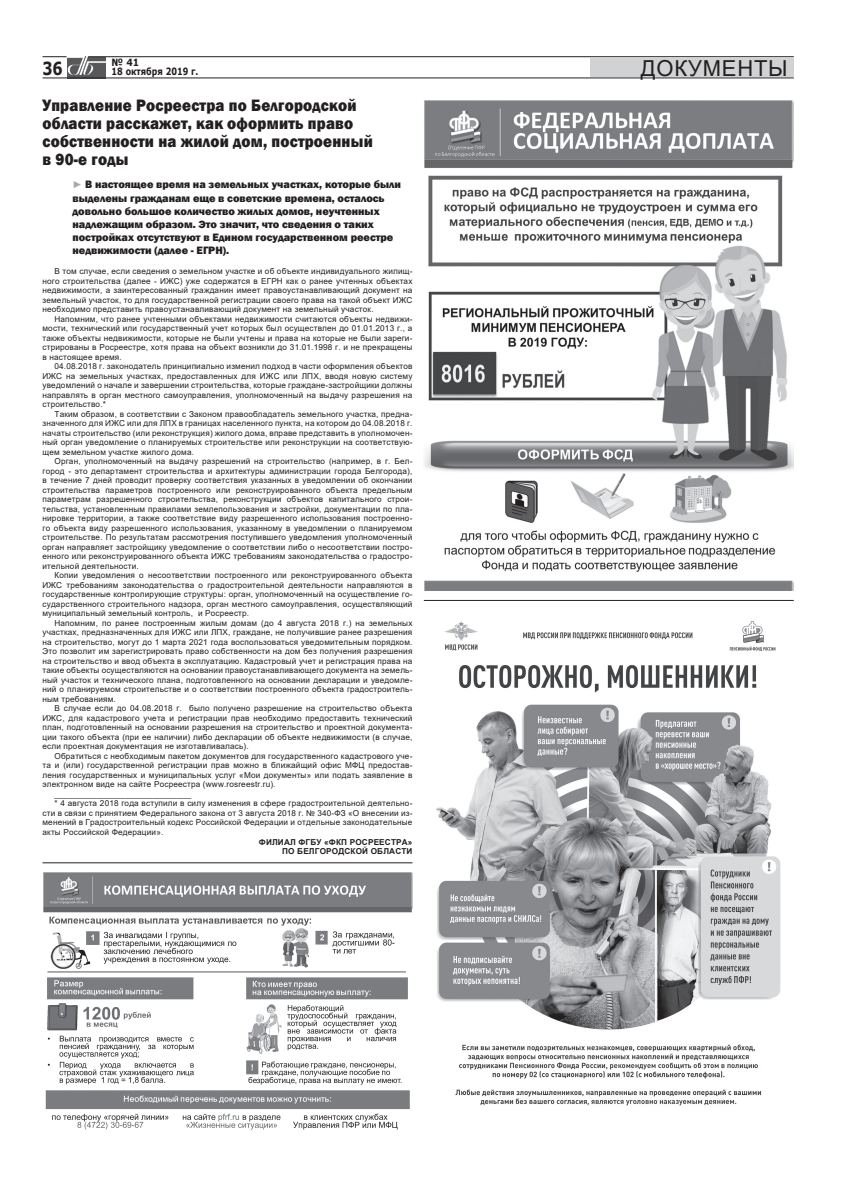
<style>
.page{position:relative;width:842px;height:1191px;background:#fff}
.page>*{position:absolute;margin:0;border:0;box-sizing:border-box;transform-origin:0 0}
.t1{font:22px "Arial";letter-spacing:.035em;color:#231f20}
.t2{font:700 18px "Verdana";color:#231f20;scale:.8 1}
.t3{font:800 17px/18px "Franklin Gothic";letter-spacing:.015em;color:#231f20;scale:.9 1}
.t4{font:800 11px/13.2px "Franklin Gothic";color:#231f20}
.t5{font:700 10px "Verdana";color:#231f20;scale:.8 1}
.t6{font:700 10px "Verdana";color:#231f20;scale:.9 1}
.t7{font:8.2px/9.5px "Arial";letter-spacing:.02em;color:#231f20;text-align:justify}
.t8{font:700 8.2px/9.5px "Arial";letter-spacing:.02em;color:#231f20;text-align:right}
.s1{font-family:"Arial";font-weight:700;font-size:10px;color:#a8a9ad}
</style>
<div class="page">
<div style="left:67px;top:57px;width:38px;height:21px;background:#57585a"></div>
<hr style="left:43px;top:56px;width:751px;height:1px;background:#231f20">
<hr style="left:43px;top:78px;width:751px;height:1px;background:#231f20">
<div style="left:590px;top:58px;width:204px;height:19px;background:#d1d2d4"></div>
<img style="left:67px;top:57px;width:38px;height:18px">
<img style="left:43px;top:872px;width:369px;height:258px">
<img style="left:424px;top:100px;width:370px;height:491px">
<img style="left:436px;top:621px;width:345px;height:485px">
<hr style="left:424px;top:600px;width:370px;height:1px;background:#231f20">
<hr style="left:43px;top:862px;width:369px;height:1px;background:#231f20">
<p class="t6" style="left:112px;top:55px;width:32px">№ 41</p>
<h2 class="t2" style="left:43px;top:56px;width:27px">36</h2>
<p class="t5" style="left:112px;top:64px;width:110px">18 октября 2019 г.</p>
<h1 class="t1" style="left:641px;top:53px;width:148px">ДОКУМЕНТЫ</h1>
<h3 class="t3" style="left:43px;top:96px;width:368px">Управление Росреестра по Белгородской области расскажет, как оформить право собственности на жилой дом, построенный в 90-е годы</h3>
<p class="t4" style="left:73px;top:178px;width:330px"><span class="s1">►</span> В настоящее время на земельных участках, которые были выделены гражданам еще в советские времена, осталось довольно большое количество жилых домов, неучтенных надлежащим образом. Это значит, что сведения о таких постройках отсутствуют в Едином государственном реестре недвижимости (далее - ЕГРН).</p>
<p class="t7" style="left:43px;top:266px;width:371px;text-indent:12px">В том случае, если сведения о земельном участке и об объекте индивидуального жилищ&shy;ного строительства (далее - ИЖС) уже содержатся в ЕГРН как о ранее учтенных объектах недвижимости, а заинтересованный гражданин имеет правоустанавливающий документ на земельный участок, то для государственной регистрации своего права на такой объект ИЖС необходимо представить правоустанавливающий документ на земельный участок.</p>
<p class="t7" style="left:43px;top:314px;width:371px;text-indent:12px">Напомним, что ранее учтенными объектами недвижимости считаются объекты недвижи&shy;мости, технический или государственный учет которых был осуществлен до 01.01.2013 г., а также объекты недвижимости, которые не были учтены и права на которые не были зареги&shy;стрированы в Росреестре, хотя права на объект возникли до 31.01.1998 г. и не прекращены в настоящее время.</p>
<p class="t7" style="left:43px;top:362px;width:371px;text-indent:12px">04.08.2018 г. законодатель принципиально изменил подход в части оформления объектов ИЖС на земельных участках, предоставленных для ИЖС или ЛПХ, вводя новую систему уведомлений о начале и завершении строительства, которые граждане-застройщики должны направлять в орган местного самоуправления, уполномоченный на выдачу разрешения на строительство.*</p>
<p class="t7" style="left:43px;top:409px;width:371px;text-indent:12px">Таким образом, в соответствии с Законом правообладатель земельного участка, предна&shy;значенного для ИЖС или для ЛПХ в границах населенного пункта, на котором до 04.08.2018 г. начаты строительство (или реконструкция) жилого дома, вправе представить в уполномочен&shy;ный орган уведомление о планируемых строительстве или реконструкции на соответствую&shy;щем земельном участке жилого дома.</p>
<p class="t7" style="left:43px;top:457px;width:371px;text-indent:12px">Орган, уполномоченный на выдачу разрешений на строительство (например, в г. Бел&shy;город - это департамент строительства и архитектуры администрации города Белгорода), в течение 7 дней проводит проверку соответствия указанных в уведомлении об окончании строительства параметров построенного или реконструированного объекта предельным параметрам разрешенного строительства, реконструкции объектов капитального строи&shy;тельства, установленным правилами землепользования и застройки, документации по пла&shy;нировке территории, а также соответствие виду разрешенного использования построенно&shy;го объекта виду разрешенного использования, указанному в уведомлении о планируемом строительстве. По результатам рассмотрения поступившего уведомления уполномоченный орган направляет застройщику уведомление о соответствии либо о несоответствии постро&shy;енного или реконструированного объекта ИЖС требованиям законодательства о градостро&shy;ительной деятельности.</p>
<p class="t7" style="left:43px;top:571px;width:371px;text-indent:12px">Копии уведомления о несоответствии построенного или реконструированного объекта ИЖС требованиям законодательства о градостроительной деятельности направляются в государственные контролирующие структуры: орган, уполномоченный на осуществление го&shy;сударственного строительного надзора, орган местного самоуправления, осуществляющий муниципальный земельный контроль, и Росреестр.</p>
<p class="t7" style="left:43px;top:618px;width:371px;text-indent:12px">Напомним, по ранее построенным жилым домам (до 4 августа 2018 г.) на земельных участках, предназначенных для ИЖС или ЛПХ, граждане, не получившие ранее разрешения на строительство, могут до 1 марта 2021 года воспользоваться уведомительным порядком.<br>Это позволит им зарегистрировать право собственности на дом без получения разрешения на строительство и ввод объекта в эксплуатацию. Кадастровый учет и регистрация права на такие объекты осуществляются на основании правоустанавливающего документа на земель&shy;ный участок и технического плана, подготовленного на основании декларации и уведомле&shy;ний о планируемом строительстве и о соответствии построенного объекта градостроитель&shy;ным требованиям.</p>
<p class="t7" style="left:43px;top:704px;width:371px;text-indent:12px">В случае если до 04.08.2018 г. было получено разрешение на строительство объекта ИЖС, для кадастрового учета и регистрации прав необходимо предоставить технический план, подготовленный на основании разрешения на строительство и проектной документа&shy;ции такого объекта (при ее наличии) либо декларации об объекте недвижимости (в случае, если проектная документация не изготавливалась).</p>
<p class="t7" style="left:55px;top:751px;width:359px">Обратиться с необходимым пакетом документов для государственного кадастрового уче-</p>
<p class="t7" style="left:43px;top:760px;width:371px">та и (или) государственной регистрации прав можно в ближайщий офис МФЦ предостав-</p>
<p class="t7" style="left:43px;top:770px;width:371px">ления государственных и муниципальных услуг «Мои документы» или подать заявление в</p>
<p class="t7" style="left:43px;top:780px;width:235px">электронном виде на сайте Росреестра (www.rosreestr.ru).</p>
<p class="t7" style="left:55px;top:789px;width:138px">_____________________________</p>
<p class="t7" style="left:55px;top:799px;width:359px">* 4 августа 2018 года вступили в силу изменения в сфере градостроительной деятельно-</p>
<p class="t7" style="left:43px;top:808px;width:371px">сти в связи с принятием Федерального закона от 3 августа 2018 г. № 340-ФЗ «О внесении из-</p>
<p class="t7" style="left:43px;top:817px;width:371px">менений в Градостроительный кодекс Российской Федерации и отдельные законодательные</p>
<p class="t7" style="left:43px;top:827px;width:122px">акты Российской Федерации».</p>
<p class="t8" style="left:259px;top:837px;width:155px">ФИЛИАЛ ФГБУ «ФКП РОСРЕЕСТРА»<br>ПО БЕЛГОРОДСКОЙ ОБЛАСТИ</p>
</div>
